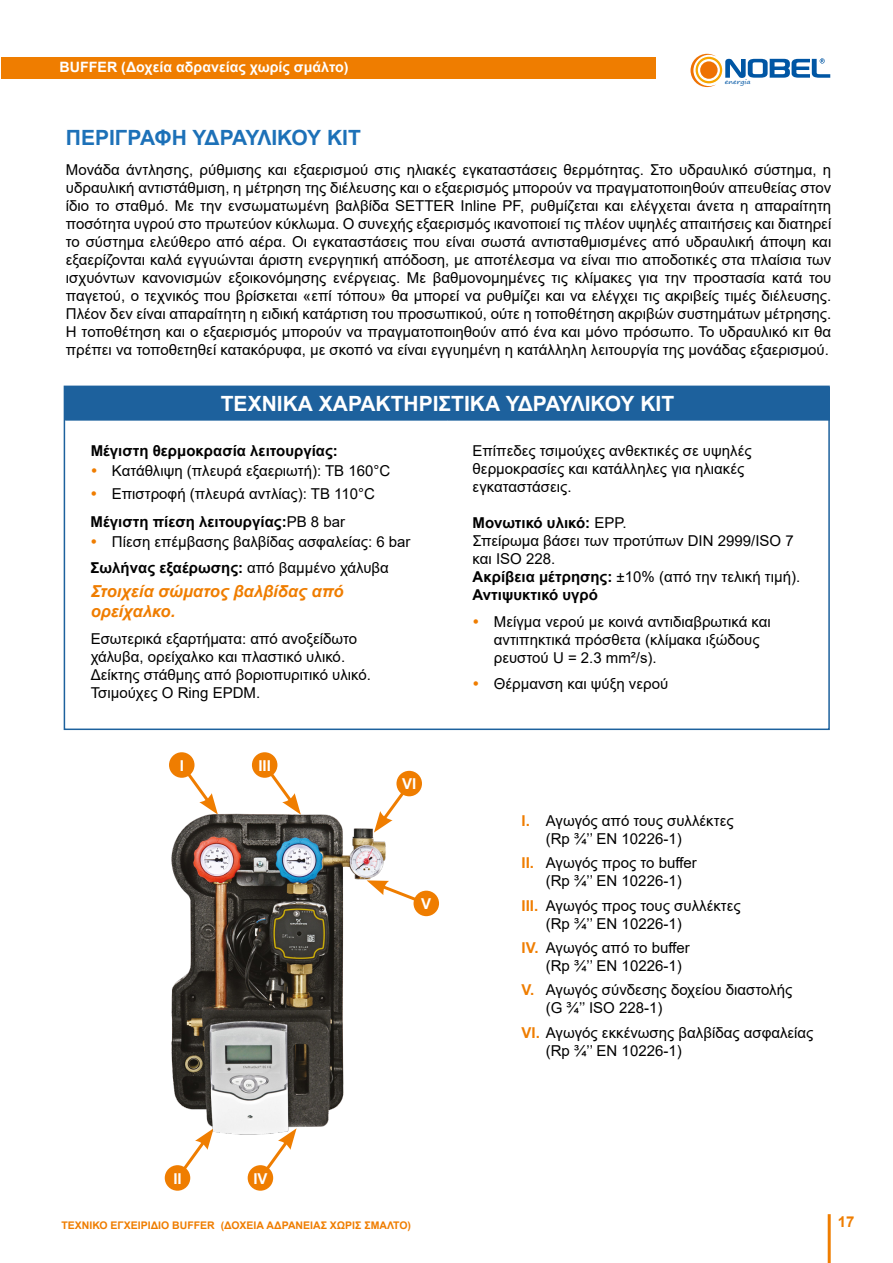
<style>
.page{position:relative;width:893px;height:1263px;background:#fff}
.page>*{position:absolute;margin:0;border:0;box-sizing:border-box;transform-origin:0 0}
.t1{font:700 21px "Arial";color:#fff}
.t2{font:700 21px "Arial";color:#1d71b8}
.t3{font:italic 700 16.5px/19.8px "Arial";color:#ef7d00}
.t4{font:15px/18px "Arial";color:#000}
.t5{font:700 15px "Arial";color:#000}
.t6{font:700 15px "Arial";color:#fff}
.t7{font:700 15px "Arial";color:#ef7d00}
.t8{font:700 14.25px "Arial";color:#fff}
.t9{font:700 10.5px "Arial";color:#ef7d00}
.t10{font:6.15px "Segoe Print";color:#0056a4;scale:1.17 1}
.s1{font-weight:700}
.s2{font-weight:400}
.s3{font-weight:700;color:#ef7d00}
</style>
<div class="page">
<svg style="left:188px;top:775px;width:29px;height:34px"></svg>
<div style="left:169px;top:752px;width:26px;height:26px;background:#ef7d00;border-radius:50%"></div>
<svg style="left:173px;top:1136px;width:39px;height:44px"></svg>
<div style="left:165px;top:1165px;width:25px;height:26px;background:#ef7d00;border-radius:50%"></div>
<svg style="left:260px;top:762px;width:40px;height:47px"></svg>
<div style="left:252px;top:752px;width:25px;height:26px;background:#ef7d00;border-radius:50%"></div>
<svg style="left:256px;top:1136px;width:39px;height:44px"></svg>
<div style="left:248px;top:1165px;width:25px;height:26px;background:#ef7d00;border-radius:50%"></div>
<svg style="left:389px;top:789px;width:23px;height:20px"></svg>
<div style="left:396px;top:771px;width:26px;height:25px;background:#ef7d00;border-radius:50%"></div>
<svg style="left:393px;top:889px;width:33px;height:17px"></svg>
<div style="left:414px;top:891px;width:25px;height:25px;background:#ef7d00;border-radius:50%"></div>
<img style="left:171px;top:809px;width:222px;height:327px">
<div style="left:1px;top:57px;width:655px;height:21px;background:#ef7d00"></div>
<hr style="left:828px;top:1214px;width:3px;height:49px;background:#ef7d00">
<svg style="left:690px;top:54px;width:140px;height:33px"></svg>
<div style="left:65px;top:387px;width:765px;height:33px;background:#1d619d"></div>
<hr style="left:65px;top:419px;width:382px;height:2px;background:#1d619d">
<hr style="left:447px;top:419px;width:383px;height:2px;background:#1d619d">
<div style="left:64px;top:386px;width:766px;height:344px;border:2px solid #1d619d"></div>
<p class="t8" style="left:60px;top:57px;width:290px">BUFFER (Δοχεία αδρανείας χωρίς σμάλτο)</p>
<p class="t10" style="left:725px;top:76px;width:24px">energia</p>
<h1 class="t2" style="left:66px;top:123px;width:297px">ΠΕΡΙΓΡΑΦΗ ΥΔΡΑΥΛΙΚΟΥ ΚΙΤ</h1>
<p class="t4" style="left:66px;top:161px;width:767px;text-align:justify">Μονάδα άντλησης, ρύθμισης και εξαερισμού στις ηλιακές εγκαταστάσεις θερμότητας. Στο υδραυλικό σύστημα, η υδραυλική αντιστάθμιση, η μέτρηση της διέλευσης και ο εξαερισμός μπορούν να πραγματοποιηθούν απευθείας στον ίδιο το σταθμό. Με την ενσωματωμένη βαλβίδα SETTER Inline PF, ρυθμίζεται και ελέγχεται άνετα η απαραίτητη ποσότητα υγρού στο πρωτεύον κύκλωμα. Ο συνεχής εξαερισμός ικανοποιεί τις πλέον υψηλές απαιτήσεις και διατηρεί το σύστημα ελεύθερο από αέρα. Οι εγκαταστάσεις που είναι σωστά αντισταθμισμένες από υδραυλική άποψη και εξαερίζονται καλά εγγυώνται άριστη ενεργητική απόδοση, με αποτέλεσμα να είναι πιο αποδοτικές στα πλαίσια των ισχυόντων κανονισμών εξοικονόμησης ενέργειας. Με βαθμονομημένες τις κλίμακες για την προστασία κατά του παγετού, ο τεχνικός που βρίσκεται «επί τόπου» θα μπορεί να ρυθμίζει και να ελέγχει τις ακριβείς τιμές διέλευσης.<br>Πλέον δεν είναι απαραίτητη η ειδική κατάρτιση του προσωπικού, ούτε η τοποθέτηση ακριβών συστημάτων μέτρησης.<br>Η τοποθέτηση και ο εξαερισμός μπορούν να πραγματοποιηθούν από ένα και μόνο πρόσωπο. Το υδραυλικό κιτ θα πρέπει να τοποθετηθεί κατακόρυφα, με σκοπό να είναι εγγυημένη η κατάλληλη λειτουργία της μονάδας εξαερισμού.</p>
<h1 class="t1" style="left:221px;top:389px;width:455px">ΤΕΧΝΙΚΑ ΧΑΡΑΚΤΗΡΙΣΤΙΚΑ ΥΔΡΑΥΛΙΚΟΥ ΚΙΤ</h1>
<p class="t5" style="left:91px;top:440px;width:249px">Μέγιστη θερμοκρασία λειτουργίας:</p>
<p class="t4" style="left:112px;top:459px;width:280px;line-height:23.5px">Κατάθλιψη (πλευρά εξαεριωτή): ΤΒ 160°C<br>Επιστροφή (πλευρά αντλίας): ΤΒ 110°C</p>
<p class="t4" style="left:112px;top:512px;width:300px;line-height:19.5px;text-indent:-21px"><span class="s1">Μέγιστη πίεση λειτουργίας:</span>ΡΒ 8 bar<br>Πίεση επέμβασης βαλβίδας ασφαλείας: 6 bar</p>
<p class="t5" style="left:91px;top:557px;width:300px">Σωλήνας εξαέρωσης: <span class="s2">από βαμμένο χάλυβα</span></p>
<p class="t3" style="left:91px;top:582px;width:254px">Στοιχεία σώματος βαλβίδας από ορείχαλκο.</p>
<p class="t4" style="left:91px;top:629px;width:282px">Εσωτερικά εξαρτήματα: από ανοξείδωτο χάλυβα, ορείχαλκο και πλαστικό υλικό.<br>Δείκτης στάθμης από βοριοπυριτικό υλικό.<br>Τσιμούχες O Ring EPDM.</p>
<p class="t4" style="left:473px;top:442px;width:280px">Επίπεδες τσιμούχες ανθεκτικές σε υψηλές θερμοκρασίες και κατάλληλες για ηλιακές εγκαταστάσεις.</p>
<p class="t4" style="left:473px;top:514px;width:329px"><span class="s1">Μονωτικό υλικό:</span> ΕΡΡ.<br>Σπείρωμα βάσει των προτύπων DIN 2999/ISO 7 και ISO 228.<br><span class="s1">Ακρίβεια μέτρησης:</span> ±10% (από την τελική τιμή).<br><span class="s1">Αντιψυκτικό υγρό</span></p>
<p class="t4" style="left:494px;top:612px;width:278px">Μείγμα νερού με κοινά αντιδιαβρωτικά και αντιπηκτικά πρόσθετα (κλίμακα ιξώδους ρευστού U = 2.3 mm²/s).</p>
<p class="t4" style="left:494px;top:675px;width:176px">Θέρμανση και ψύξη νερού</p>
<p class="t6" style="left:180px;top:755px;width:6px">Ι</p>
<p class="t6" style="left:258px;top:755px;width:14px">ΙII</p>
<p class="t6" style="left:173px;top:1168px;width:10px">II</p>
<p class="t6" style="left:253px;top:1168px;width:16px">IV</p>
<p class="t6" style="left:402px;top:773px;width:16px">VΙ</p>
<p class="t6" style="left:421px;top:893px;width:12px">V</p>
<p class="t9" style="left:61px;top:1218px;width:351px">ΤΕΧΝΙΚΟ ΕΓΧΕΙΡΙΔΙΟ BUFFER (ΔΟΧΕΙΑ ΑΔΡΑΝΕΙΑΣ ΧΩΡΙΣ ΣΜΑΛΤΟ)</p>
<p class="t4" style="left:546px;top:811px;width:189px;text-indent:-24px"><span class="s3">I.</span> Αγωγός από τους συλλέκτες (Rp ¾’’ EN 10226-1)</p>
<p class="t4" style="left:546px;top:854px;width:153px;text-indent:-24px"><span class="s3">II.</span> Αγωγός προς το buffer (Rp ¾’’ EN 10226-1)</p>
<p class="t4" style="left:546px;top:896px;width:196px;text-indent:-24px"><span class="s3">III.</span> Αγωγός προς τους συλλέκτες (Rp ¾’’ EN 10226-1)</p>
<p class="t4" style="left:546px;top:939px;width:145px;text-indent:-24px"><span class="s3">IV.</span> Αγωγός από το buffer (Rp ¾’’ EN 10226-1)</p>
<p class="t4" style="left:546px;top:981px;width:248px;text-indent:-24px"><span class="s3">V.</span> Αγωγός σύνδεσης δοχείου διαστολής (G ¾’’ ISO 228-1)</p>
<p class="t4" style="left:546px;top:1023px;width:269px;text-indent:-24px"><span class="s3">VI.</span> Αγωγός εκκένωσης βαλβίδας ασφαλείας (Rp ¾’’ EN 10226-1)</p>
<p class="t7" style="left:838px;top:1211px;width:18px">17</p>
</div>
